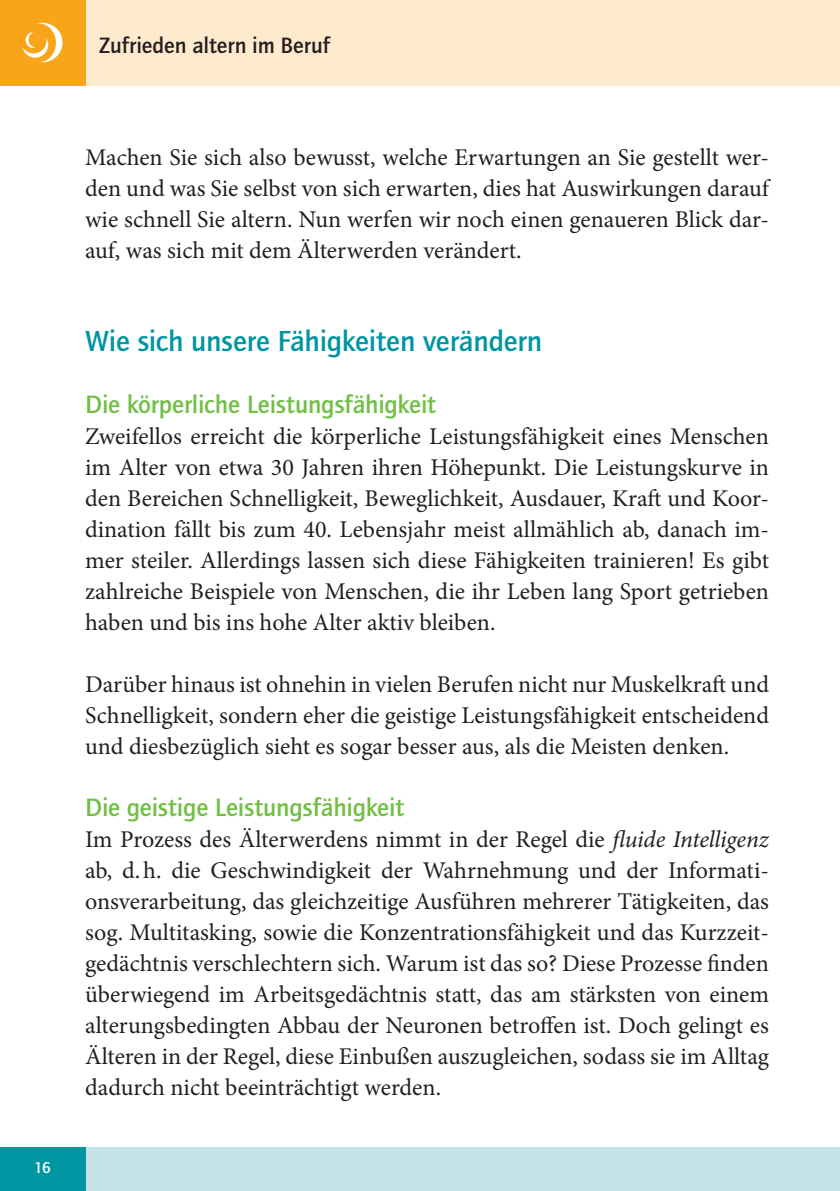
<style>
.page{position:relative;width:840px;height:1191px;background:#fff}
.page>*{position:absolute;margin:0;border:0;box-sizing:border-box;transform-origin:0 0}
.t1{font:500 30px "Quay Sans ITC Std";letter-spacing:-.005em;color:#0095a1}
.t2{font:500 26px "Quay Sans ITC Std";letter-spacing:-.005em;color:#71bf44}
.t3{font:24px/31px "Minion Pro";color:#231f20;text-align:justify}
.t4{font:500 23px "Quay Sans ITC Std";color:#231f20}
.t5{font:500 16px "Quay Sans ITC Std";color:#fff}
.s1{font-style:italic}
</style>
<div class="page">
<div style="left:0;top:0;width:839px;height:85px;background:#feeacc"></div>
<div style="left:0;top:1147px;width:839px;height:44px;background:#c5e2e7"></div>
<div style="left:0;top:1147px;width:85px;height:44px;background:#0095a1"></div>
<div style="left:0;top:0;width:85px;height:85px;background:#f9a51b"></div>
<svg style="left:23px;top:23px;width:39px;height:39px"></svg>
<p class="t4" style="left:99px;top:31px;width:232px">Zufrieden altern im Beruf</p>
<p class="t5" style="left:34px;top:1158px;width:18px">16</p>
<p class="t3" style="left:85px;top:142px;width:685px">Machen Sie sich also bewusst, welche Erwartungen an Sie gestellt wer&shy;den und was Sie selbst von sich erwarten, dies hat Auswirkungen darauf wie schnell Sie altern. Nun werfen wir noch einen genaueren Blick dar&shy;auf, was sich mit dem Älterwerden verändert.</p>
<p class="t1" style="left:85px;top:323px;width:458px">Wie sich unsere Fähigkeiten verändern</p>
<p class="t2" style="left:85px;top:389px;width:352px">Die körperliche Leistungsfähigkeit</p>
<p class="t3" style="left:85px;top:421px;width:685px">Zweifellos erreicht die körperliche Leistungsfähigkeit eines Menschen im Alter von etwa 30 Jahren ihren Höhepunkt. Die Leistungskurve in den Bereichen Schnelligkeit, Beweglichkeit, Ausdauer, Kraft und Koor&shy;dination fällt bis zum 40. Lebensjahr meist allmählich ab, danach im&shy;mer steiler. Allerdings lassen sich diese Fähigkeiten trainieren! Es gibt zahlreiche Beispiele von Menschen, die ihr Leben lang Sport getrieben haben und bis ins hohe Alter aktiv bleiben.</p>
<p class="t3" style="left:85px;top:669px;width:685px">Darüber hinaus ist ohnehin in vielen Berufen nicht nur Muskelkraft und Schnelligkeit, sondern eher die geistige Leistungsfähigkeit entscheidend und diesbezüglich sieht es sogar besser aus, als die Meisten denken.</p>
<p class="t2" style="left:85px;top:792px;width:320px">Die geistige Leistungsfähigkeit</p>
<p class="t3" style="left:85px;top:824px;width:685px">Im Prozess des Älterwerdens nimmt in der Regel die <span class="s1">fluide Intelligenz </span>ab, d.h. die Geschwindigkeit der Wahrnehmung und der Informati&shy;onsverarbeitung, das gleichzeitige Ausführen mehrerer Tätigkeiten, das sog. Multitasking, sowie die Konzentrationsfähigkeit und das Kurzzeit&shy;gedächtnis verschlechtern sich. Warum ist das so? Diese Prozesse finden überwiegend im Arbeitsgedächtnis statt, das am stärksten von einem alterungsbedingten Abbau der Neuronen betroffen ist. Doch gelingt es Älteren in der Regel, diese Einbußen auszugleichen, sodass sie im Alltag dadurch nicht beeinträchtigt werden.</p>
</div>
